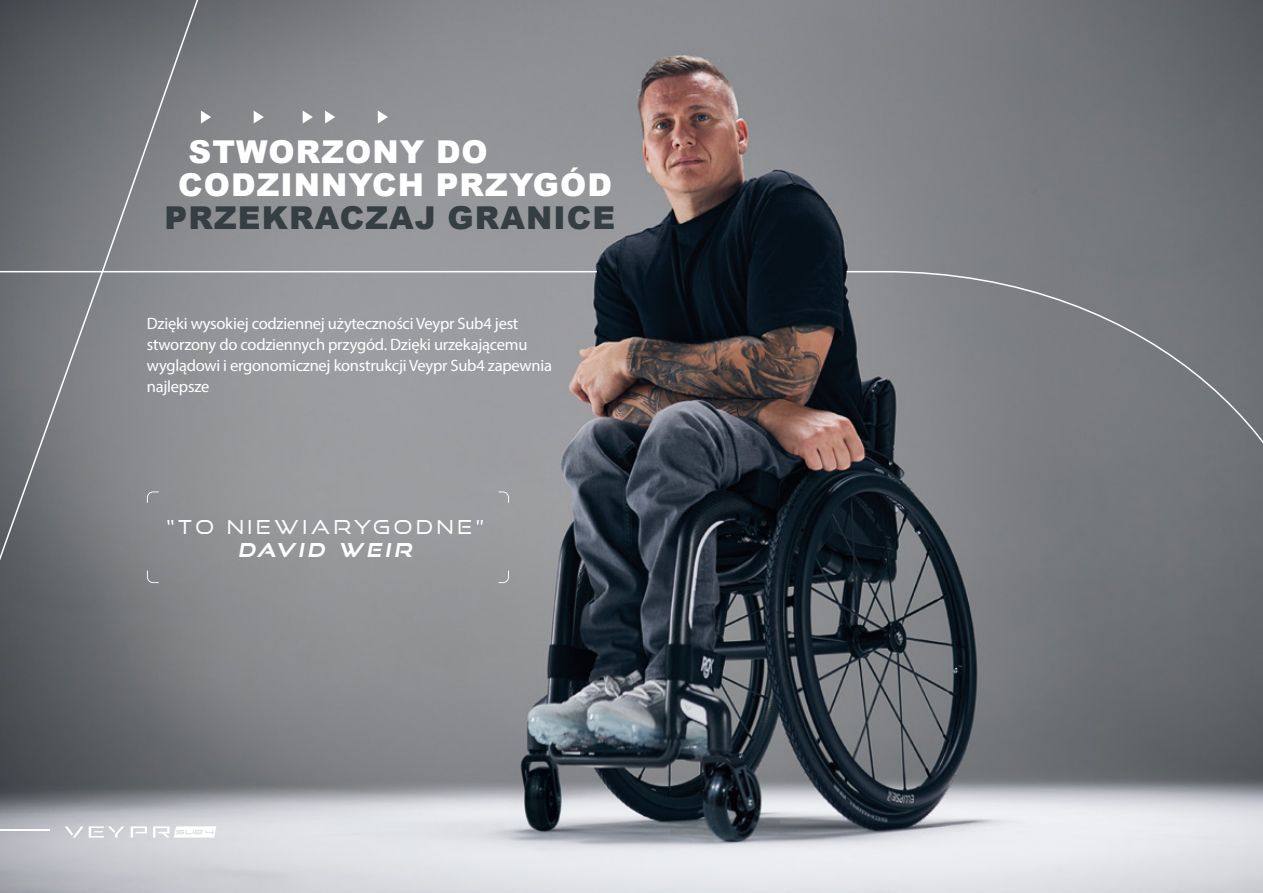
<style>
.page{position:relative;width:1263px;height:893px;background:#fff}
.page>*{position:absolute;margin:0;border:0;box-sizing:border-box;transform-origin:0 0}
.t1{font:900 31.5px/33px "Arial";letter-spacing:.035em;color:#fff}
.t2{font:900 31.5px "Arial";letter-spacing:.035em;color:#353e42}
.t3{font:19.2px "Good Times Bk";letter-spacing:.2em;color:#fff}
.t4{font:italic 700 19.2px "Good Times Rg";letter-spacing:.2em;color:#fff}
.t5{font:16.5px/21px "Myriad Pro";letter-spacing:-.015em;color:#fff}
</style>
<div class="page">
<img style="left:0;top:0;width:1263px;height:893px">
<svg style="left:65px;top:826px;width:59px;height:12px"></svg>
<svg style="left:131px;top:826px;width:16px;height:12px"></svg>
<svg style="left:153px;top:826px;width:63px;height:12px"></svg>
<hr style="left:0;top:830px;width:49px;height:1px;background:#fff">
<svg style="left:100px;top:0;width:498px;height:273px;background:#8a8b8f"></svg>
<svg style="left:0;top:270px;width:105px;height:469px;background:#6b6e72"></svg>
<svg style="left:845px;top:270px;width:418px;height:344px;background:#6f7276"></svg>
<svg style="left:254px;top:111px;width:10px;height:13px"></svg>
<svg style="left:201px;top:111px;width:10px;height:13px"></svg>
<svg style="left:378px;top:111px;width:10px;height:13px"></svg>
<svg style="left:325px;top:111px;width:10px;height:13px"></svg>
<svg style="left:303px;top:111px;width:10px;height:13px"></svg>
<svg style="left:147px;top:491px;width:12px;height:12px"></svg>
<svg style="left:499px;top:491px;width:10px;height:12px"></svg>
<svg style="left:147px;top:571px;width:12px;height:12px"></svg>
<svg style="left:499px;top:571px;width:10px;height:12px"></svg>
<h1 class="t1" style="left:178px;top:134px;width:435px;text-indent:10px">STWORZONY DO<br>CODZINNYCH PRZYGÓD</h1>
<h1 class="t2" style="left:165px;top:195px;width:452px">PRZEKRACZAJ GRANICE</h1>
<p class="t5" style="left:147px;top:313px;width:406px">Dzięki wysokiej codziennej użyteczności Veypr Sub4 jest stworzony do codziennych przygód. Dzięki urzekającemu wyglądowi i ergonomicznej konstrukcji Veypr Sub4 zapewnia najlepsze</p>
<p class="t3" style="left:166px;top:515px;width:320px">“TO NIEWIARYGODNE”</p>
<p class="t4" style="left:238px;top:538px;width:175px">DAVID WEIR</p>
</div>
